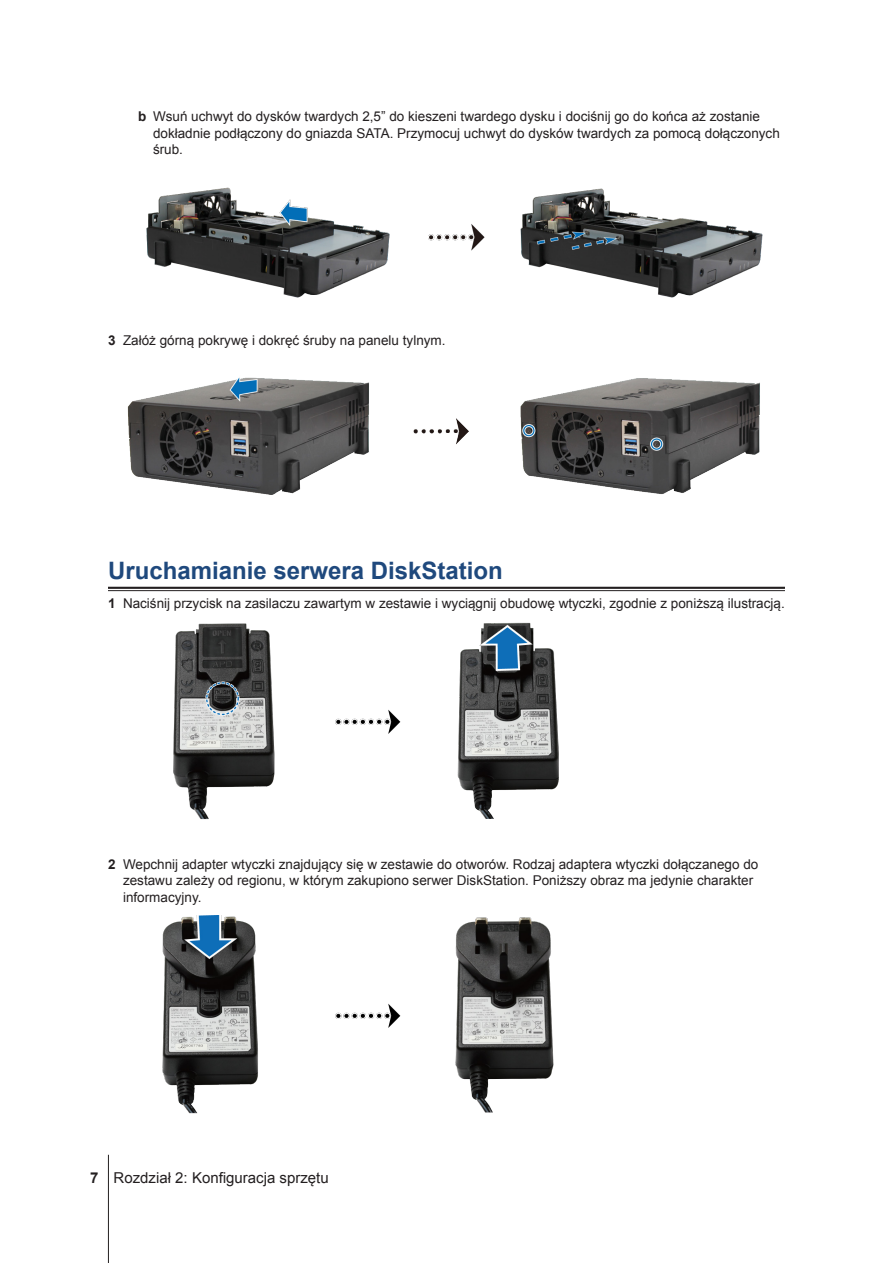
<style>
.page{position:relative;width:893px;height:1263px;background:#fff}
.page>*{position:absolute;margin:0;border:0;box-sizing:border-box;transform-origin:0 0}
.H2-underline{font:700 24px "Arial";color:#1f497d}
.PageNumber-sidebar{font:15px "Arial";color:#231f20}
.t1{font:13.5px/16.5px "Arial";color:#231f20}
.s1{font-weight:700}
</style>
<div class="page">
<hr style="left:108px;top:1155px;width:1px;height:108px;background:#231f20">
<hr style="left:108px;top:587px;width:677px;height:2px;background:#231f20">
<hr style="left:108px;top:590px;width:677px;height:1px;background:#231f20">
<img style="left:146px;top:187px;width:617px;height:111px">
<img style="left:127px;top:377px;width:633px;height:117px">
<img style="left:173px;top:622px;width:386px;height:198px">
<img style="left:162px;top:916px;width:392px;height:198px">
<p class="t1" style="left:153px;top:109px;width:628px;text-indent:-15px"><span class="s1">b</span> Wsuń uchwyt do dysków twardych 2,5” do kieszeni twardego dysku i dociśnij go do końca aż zostanie dokładnie podłączony do gniazda SATA. Przymocuj uchwyt do dysków twardych za pomocą dołączonych śrub.</p>
<p class="t1" style="left:108px;top:332px;width:339px"><span class="s1">3</span> Załóż górną pokrywę i dokręć śruby na panelu tylnym.</p>
<p class="H2-underline" style="left:108px;top:554px;width:396px">Uruchamianie serwera DiskStation</p>
<p class="t1" style="left:108px;top:595px;width:678px"><span class="s1">1</span> Naciśnij przycisk na zasilaczu zawartym w zestawie i wyciągnij obudowę wtyczki, zgodnie z poniższą ilustracją.</p>
<p class="t1" style="left:123px;top:856px;width:637px;text-indent:-15px"><span class="s1">2</span> Wepchnij adapter wtyczki znajdujący się w zestawie do otworów. Rodzaj adaptera wtyczki dołączanego do zestawu zależy od regionu, w którym zakupiono serwer DiskStation. Poniższy obraz ma jedynie charakter informacyjny.</p>
<p class="PageNumber-sidebar" style="left:90px;top:1168px;width:240px"><span class="s1">7</span> Rozdział 2: Konfiguracja sprzętu</p>
</div>
